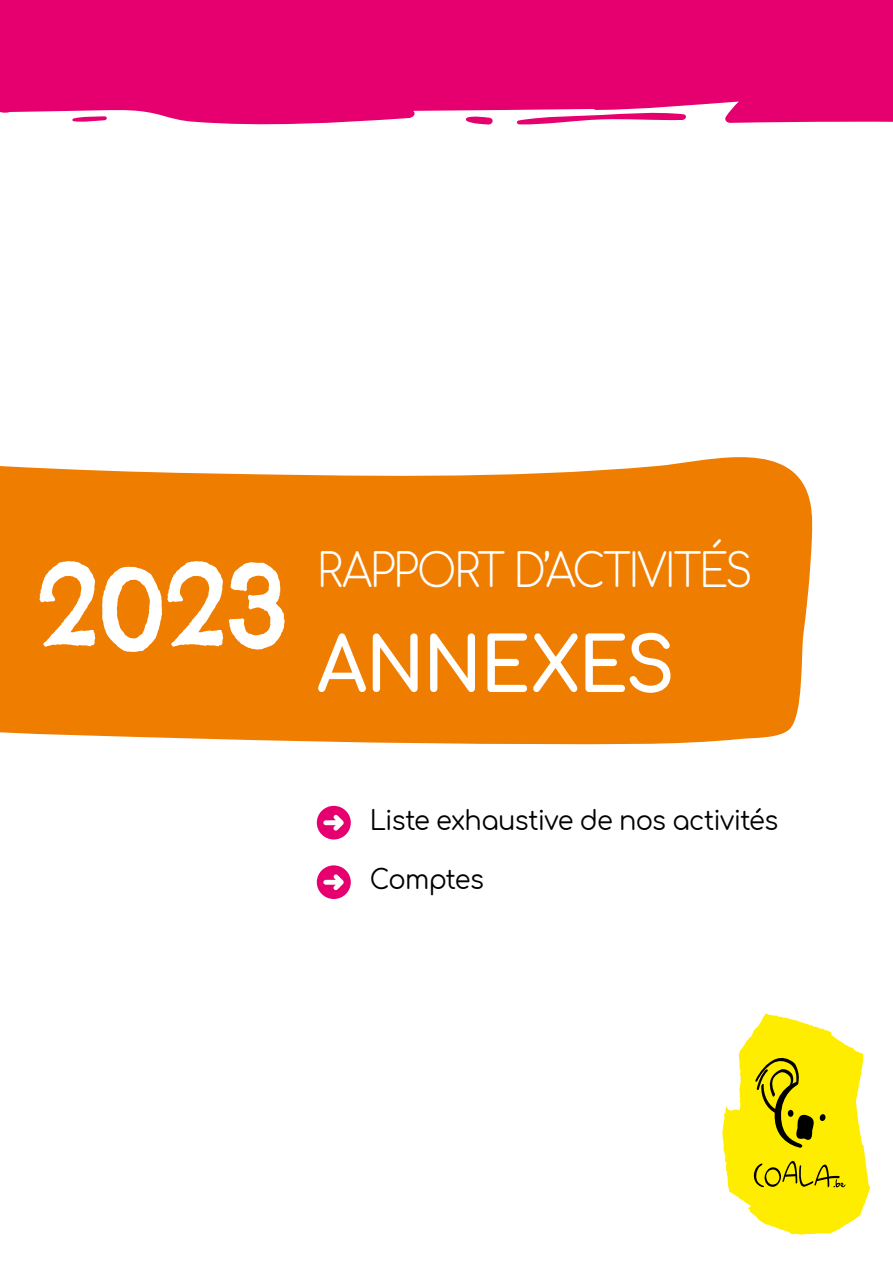
<style>
.page{position:relative;width:893px;height:1263px;background:#fff}
.page>*{position:absolute;margin:0;border:0;box-sizing:border-box;transform-origin:0 0}
.t1{font:112.5px "Chelsea Market";color:#fff}
.t2{font:700 75px "Comfortaa";letter-spacing:-.025em;color:#fff;scale:.95 1}
.t3{font:300 45px "Comfortaa";letter-spacing:-.055em;color:#fff;scale:.95 1}
.t4{font:27px "Comfortaa";letter-spacing:-.03em;color:#000;scale:.95 1}
</style>
<div class="page">
<div style="left:0;top:457px;width:812px;height:288px;background:#ef7d00"></div>
<div style="left:0;top:0;width:893px;height:125px;background:#e6006f"></div>
<svg style="left:516px;top:111px;width:172px;height:14px"></svg>
<svg style="left:465px;top:116px;width:30px;height:9px"></svg>
<svg style="left:72px;top:116px;width:36px;height:6px"></svg>
<svg style="left:317px;top:865px;width:34px;height:34px"></svg>
<svg style="left:317px;top:806px;width:34px;height:33px"></svg>
<svg style="left:722px;top:1014px;width:148px;height:221px"></svg>
<h1 class="t1" style="left:36px;top:535px;width:254px">2023</h1>
<h3 class="t3" style="left:317px;top:530px;width:460px">RAPPORT D’ACTIVITÉS</h3>
<h2 class="t2" style="left:317px;top:596px;width:378px">ANNEXES</h2>
<p class="t4" style="left:370px;top:795px;width:431px">Liste exhaustive de nos activités</p>
<p class="t4" style="left:370px;top:855px;width:121px">Comptes</p>
</div>
